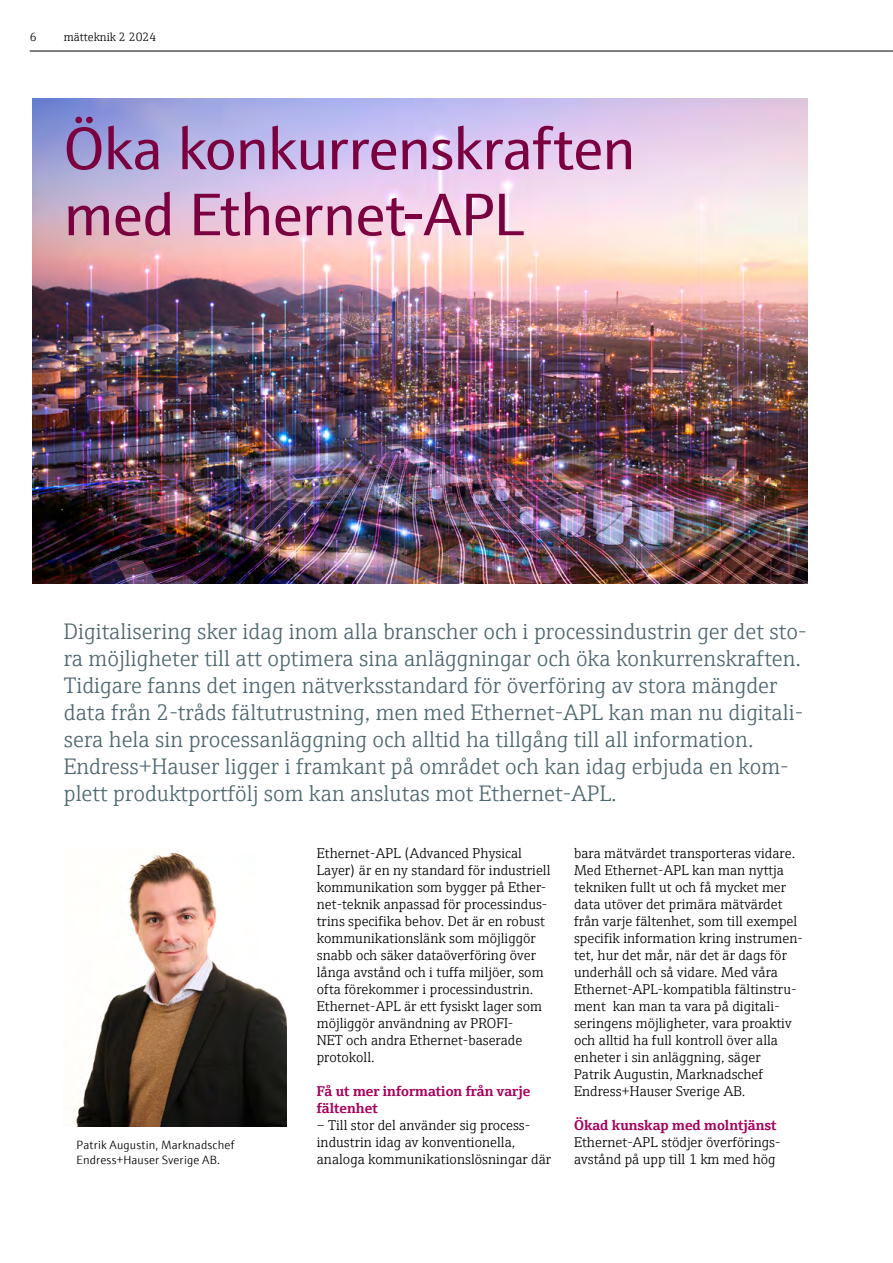
<style>
.page{position:relative;width:893px;height:1263px;background:#fff}
.page>*{position:absolute;margin:0;border:0;box-sizing:border-box;transform-origin:0 0}
.t1{font:60px/66px "E+H Sans";letter-spacing:-.015em;color:#7a003f}
.t2{font:300 22.5px/27px "E+H Serif";color:#4e6770}
.t3{font:300 14.25px/17px "E+H Serif";color:#000}
.t4{font:700 14.25px/17.1px "E+H Serif";color:#a9005c}
.t5{font:300 12px/15px "E+H Sans";letter-spacing:.01em;color:#000}
.t6{font:300 12px "E+H Serif";color:#000}
</style>
<div class="page">
<hr style="left:30px;top:51px;width:863px;height:1px;background:#000">
<img style="left:73px;top:850px;width:213px;height:277px">
<img style="left:32px;top:99px;width:776px;height:485px">
<p class="t6" style="left:30px;top:29px;width:8px">6</p>
<p class="t6" style="left:64px;top:29px;width:94px">mätteknik 2 2024</p>
<h1 class="t1" style="left:64px;top:111px;width:573px">Öka konkurrenskraften med Ethernet-APL</h1>
<p class="t2" style="left:64px;top:616px;width:744px">Digitalisering sker idag inom alla branscher och i processindustrin ger det sto&shy;ra möjligheter till att optimera sina anläggningar och öka konkurrenskraften.<br>Tidigare fanns det ingen nätverksstandard för överföring av stora mängder data från 2-tråds fältutrustning, men med Ethernet-APL kan man nu digitali&shy;sera hela sin processanläggning och alltid ha tillgång till all information.<br>Endress+Hauser ligger i framkant på området och kan idag erbjuda en kom&shy;plett produktportfölj som kan anslutas mot Ethernet-APL.</p>
<p class="t5" style="left:77px;top:1137px;width:159px">Patrik Augustin, Marknadschef<br>Endress+Hauser Sverige AB.</p>
<p class="t3" style="left:317px;top:843px;width:235px">Ethernet-APL (Advanced Physical Layer) är en ny standard för industriell kommunikation som bygger på Ether&shy;net-teknik anpassad för processindus&shy;trins specifika behov. Det är en robust kommunikationslänk som möjliggör snabb och säker dataöverföring över långa avstånd och i tuffa miljöer, som ofta förekommer i processindustrin.<br>Ethernet-APL är ett fysiskt lager som möjliggör användning av PROFI-<br>NET och andra Ethernet-baserade protokoll.</p>
<p class="t4" style="left:317px;top:1081px;width:215px">Få ut mer information från varje fältenhet</p>
<p class="t3" style="left:317px;top:1116px;width:236px">‒ Till stor del använder sig process&shy;industrin idag av konventionella, analoga kommunikationslösningar där</p>
<p class="t3" style="left:574px;top:843px;width:230px">bara mätvärdet transporteras vidare.<br>Med Ethernet-APL kan man nyttja tekniken fullt ut och få mycket mer data utöver det primära mätvärdet från varje fältenhet, som till exempel specifik information kring instrumen&shy;tet, hur det mår, när det är dags för underhåll och så vidare. Med våra Ethernet-APL-kompatibla fältinstru&shy;ment kan man ta vara på digitali&shy;seringens möjligheter, vara proaktiv och alltid ha full kontroll över alla enheter i sin anläggning, säger<br>Patrik Augustin, Marknadschef Endress+Hauser Sverige AB.</p>
<p class="t4" style="left:574px;top:1115px;width:204px">Ökad kunskap med molntjänst</p>
<p class="t3" style="left:574px;top:1133px;width:206px">Ethernet-APL stödjer överförings&shy;avstånd på upp till 1 km med hög</p>
</div>
